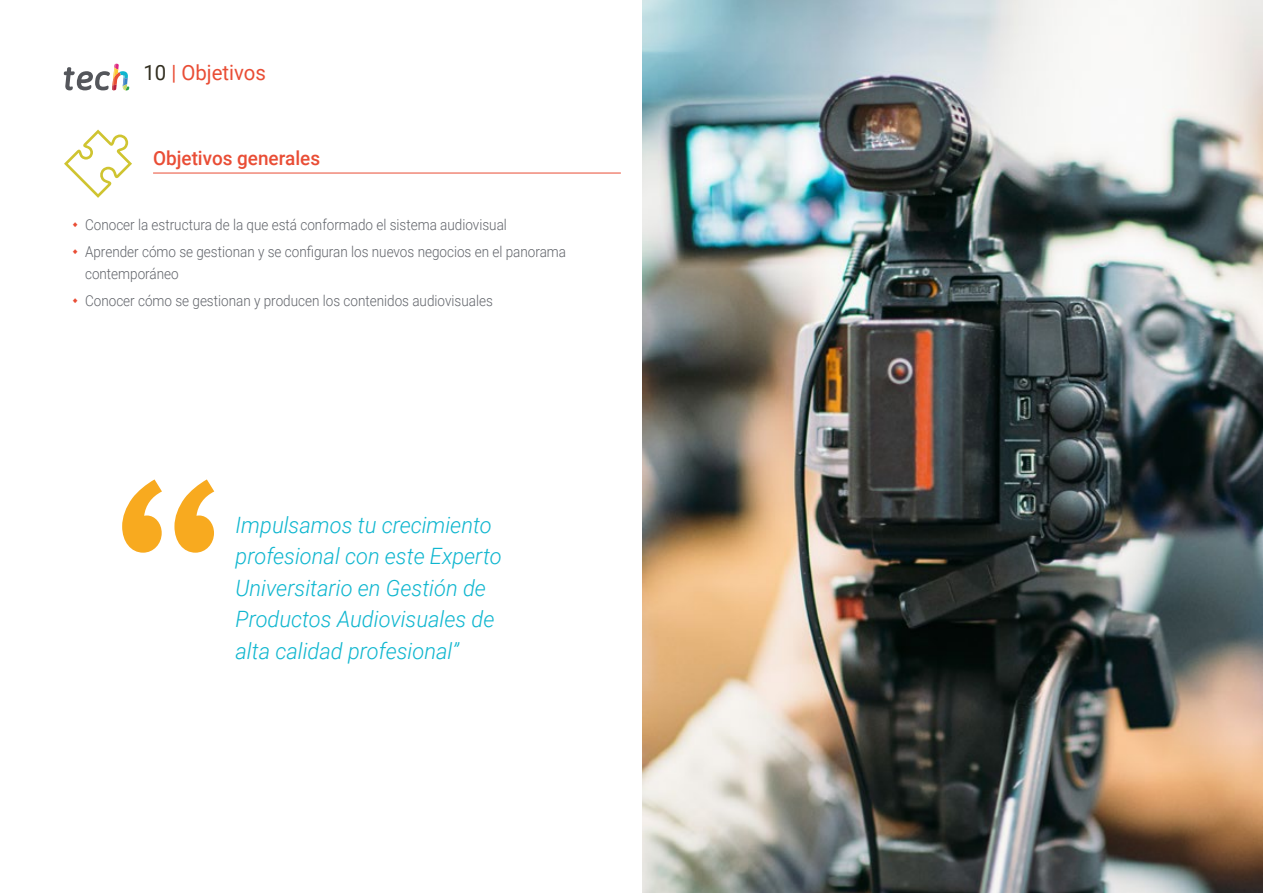
<style>
.page{position:relative;width:1263px;height:893px;background:#fff}
.page>*{position:absolute;margin:0;border:0;box-sizing:border-box;transform-origin:0 0}
.t1{font:italic 300 22.5px/31.5px "Roboto";color:#0fb6cf}
.t2{font:21px "Roboto";color:#e94d35}
.t3{font:500 19.5px "Roboto";color:#e94d35}
.t4{font:300 15px/26.7px "Roboto";color:#61646a;scale:.9 1}
.s1{color:#312e20}
</style>
<div class="page">
<hr style="left:153px;top:173px;width:468px;height:1px;background:#e94d35">
<svg style="left:64px;top:130px;width:68px;height:68px"></svg>
<svg style="left:64px;top:64px;width:65px;height:27px"></svg>
<svg style="left:122px;top:479px;width:92px;height:74px"></svg>
<img style="left:642px;top:0;width:621px;height:893px">
<h2 class="t2" style="left:144px;top:57px;width:124px"><span class="s1">10</span> | Objetivos</h2>
<h3 class="t3" style="left:153px;top:144px;width:169px">Objetivos generales</h3>
<p class="t4" style="left:85px;top:211px;width:536px">Conocer la estructura de la que está conformado el sistema audiovisual<br>Aprender cómo se gestionan y se configuran los nuevos negocios en el panorama</p>
<p class="t4" style="left:85px;top:260px;width:455px">contemporáneo<br>Conocer cómo se gestionan y producen los contenidos audiovisuales</p>
<h1 class="t1" style="left:236px;top:508px;width:268px">Impulsamos tu crecimiento profesional con este Experto<br>Universitario en Gestión de<br>Productos Audiovisuales de alta calidad profesional”</h1>
</div>
